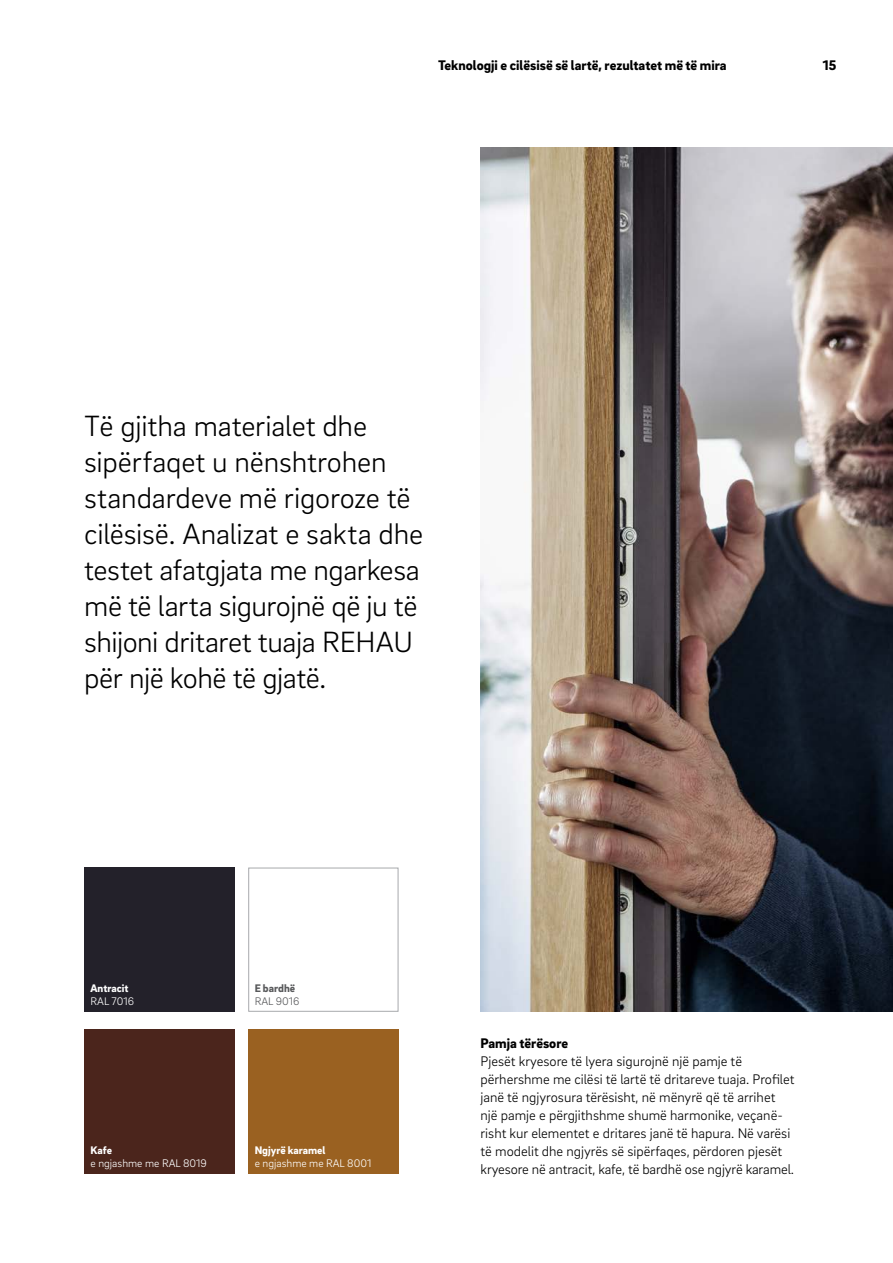
<style>
.page{position:relative;width:893px;height:1263px;background:#fff}
.page>*{position:absolute;margin:0;border:0;box-sizing:border-box;transform-origin:0 0}
._11__Highlighter_-_2{font:300 30px/36px "Brix Sans";letter-spacing:-.01em;color:#000}
._16__Body_text_-_9_5{font:300 14.25px/18px "Brix Sans";color:#000}
.MP__Live_column_titl{font:900 14.25px "Brix Sans";color:#000}
._14__Body_subline{font:900 14.25px "Brix Sans";color:#000}
.MP__Page_numbers_-_9{font:900 14.25px "Brix Sans";color:#000}
._70__7_5pt_-_table_h{font:300 11.25px/13.5px "Brix Sans";color:#fff}
._70__7_5pt_-_table_c{font:300 11.25px "Brix Sans";color:#fff}
._70__7_5pt_-_table_h-2{font:900 11.25px "Brix Sans";color:#fff}
._70__7_5pt_-_table_h-3{font:900 11.25px "Brix Sans";color:#58595b}
._70__7_5pt_-_table_c-2{font:300 11.25px "Brix Sans";color:#58595b}
.s1{font-weight:900}
</style>
<div class="page">
<img style="left:480px;top:148px;width:413px;height:864px">
<div style="left:84px;top:868px;width:150px;height:144px;background:#23212a"></div>
<div style="left:84px;top:1030px;width:150px;height:144px;background:#4b251c"></div>
<div style="left:248px;top:868px;width:150px;height:144px;background:#fff;border:1px solid #a7a9ac"></div>
<div style="left:248px;top:1030px;width:150px;height:144px;background:#9a6121"></div>
<p class="MP__Live_column_titl" style="left:438px;top:56px;width:290px">Teknologji e cilësisë së lartë, rezultatet më të mira</p>
<p class="MP__Page_numbers_-_9" style="left:823px;top:56px;width:15px">15</p>
<p class="_11__Highlighter_-_2" style="left:84px;top:406px;width:341px">Të gjitha materialet dhe sipërfaqet u nënshtrohen standardeve më rigoroze të cilësisë. Analizat e sakta dhe testet afatgjata me ngarkesa më të larta sigurojnë që ju të shijoni dritaret tuaja REHAU për një kohë të gjatë.</p>
<p class="_70__7_5pt_-_table_h-2" style="left:91px;top:980px;width:40px">Antracit</p>
<p class="_70__7_5pt_-_table_c" style="left:91px;top:994px;width:45px">RAL 7016</p>
<p class="_70__7_5pt_-_table_h-3" style="left:255px;top:980px;width:42px">E bardhë</p>
<p class="_70__7_5pt_-_table_c-2" style="left:255px;top:994px;width:46px">RAL 9016</p>
<p class="_70__7_5pt_-_table_h-2" style="left:91px;top:1143px;width:23px">Kafe</p>
<p class="_70__7_5pt_-_table_c" style="left:91px;top:1156px;width:118px">e ngjashme me RAL 8019</p>
<p class="_70__7_5pt_-_table_h" style="left:255px;top:1143px;width:118px"><span class="s1">Ngjyrë karamel<br></span>e ngjashme me RAL 8001</p>
<p class="_14__Body_subline" style="left:480px;top:1033px;width:89px">Pamja tërësore</p>
<p class="_16__Body_text_-_9_5" style="left:480px;top:1051px;width:316px">Pjesët kryesore të lyera sigurojnë një pamje të përhershme me cilësi të lartë të dritareve tuaja. Profilet janë të ngjyrosura tërësisht, në mënyrë që të arrihet një pamje e përgjithshme shumë harmonike, veçanë&shy;risht kur elementet e dritares janë të hapura. Në varësi të modelit dhe ngjyrës së sipërfaqes, përdoren pjesët kryesore në antracit, kafe, të bardhë ose ngjyrë karamel.</p>
</div>
